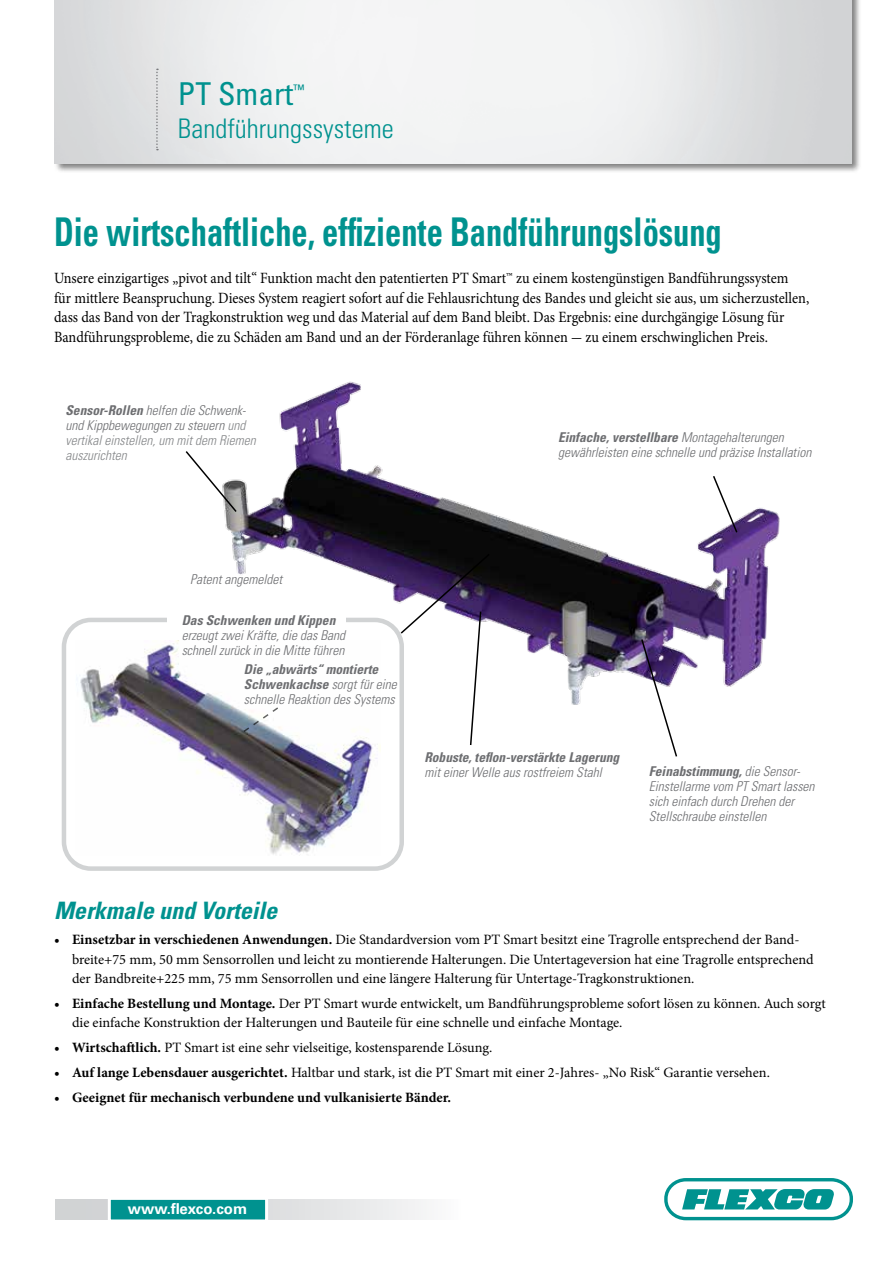
<style>
.page{position:relative;width:893px;height:1263px;background:#fff}
.page>*{position:absolute;margin:0;border:0;box-sizing:border-box;transform-origin:0 0}
.t1{font:700 condensed 39.6px "Univers LT Std";color:#00928f;scale:.82 1}
.t2{font:condensed 31.5px "Univers LT Std";color:#00928f}
.t3{font:300 condensed 27px "Univers LT Std";color:#00928f}
.t4{font:italic 700 condensed 24px "Univers LT Std";color:#00928f}
.t5{font:15.6px/19.5px "Minion Pro";color:#000;scale:.91 1}
.t6{font:700 15.6px "Univers LT Std";color:#fff}
.t7{font:700 15px "Univers LT Std";color:#fff}
.t8{font:14.25px/19.5px "Minion Pro";color:#000}
.t9{font:700 14.25px "Minion Pro";color:#000}
.t10{font:italic 300 condensed 13.5px/15px "Univers LT Std";color:#6d6e71}
.t11{font:italic 300 condensed 13.5px/15px "Univers LT Std";color:#848688}
.t12{font:italic 700 condensed 13.5px "Univers LT Std";color:#6d6e71}
.t13{font:condensed 13.2px "Univers LT Std";color:#00928f}
.s1{font-weight:700;color:#6d6e71}
.s2{color:#6d6e71}
.s3{font-weight:700}
</style>
<div class="page">
<div style="left:54px;top:0;width:808px;height:173px;background:#000;opacity:.5"></div>
<img style="left:55px;top:0;width:796px;height:164px">
<svg style="left:156px;top:69px;width:2px;height:81px"></svg>
<svg style="left:664px;top:1178px;width:189px;height:42px"></svg>
<svg style="left:55px;top:1200px;width:371px;height:19px"></svg>
<div style="left:108px;top:1197px;width:160px;height:25px;background:#00928f;border:3px solid #fff"></div>
<img style="left:80px;top:640px;width:300px;height:215px">
<div style="left:62px;top:618px;width:342px;height:253px;border:4px solid #d1d3d4;border-radius:27px"></div>
<div style="left:167px;top:609px;width:179px;height:19px;background:#fff"></div>
<svg style="left:242px;top:706px;width:38px;height:27px"></svg>
<img style="left:216px;top:381px;width:564px;height:323px">
<svg style="left:399px;top:552px;width:92px;height:195px"></svg>
<svg style="left:185px;top:449px;width:53px;height:65px"></svg>
<svg style="left:712px;top:474px;width:27px;height:60px"></svg>
<svg style="left:640px;top:638px;width:38px;height:119px"></svg>
<h2 class="t2" style="left:178px;top:74px;width:117px">PT Smart</h2>
<p class="t13" style="left:293px;top:81px;width:12px">™</p>
<h3 class="t3" style="left:178px;top:112px;width:217px">Bandführungssysteme</h3>
<h1 class="t1" style="left:54px;top:208px;width:816px">Die wirtschaftliche, effiziente Bandführungslösung</h1>
<p class="t5" style="left:54px;top:268px;width:831px">Unsere einzigartiges „pivot and tilt“ Funktion macht den patentierten PT Smart™ zu einem kostengünstigen Bandführungssystem für mittlere Beanspruchung. Dieses System reagiert sofort auf die Fehlausrichtung des Bandes und gleicht sie aus, um sicherzustellen, dass das Band von der Tragkonstruktion weg und das Material auf dem Band bleibt. Das Ergebnis: eine durchgängige Lösung für Bandführungsprobleme, die zu Schäden am Band und an der Förderanlage führen können - zu einem erschwinglichen Preis.</p>
<p class="t11" style="left:65px;top:403px;width:192px"><span class="s1">Sensor-Rollen</span> <span class="s2">helfen die Schwenk&shy;und Kippbewegungen zu steuern</span> und vertikal einstellen, um mit dem Riemen auszurichten</p>
<p class="t10" style="left:558px;top:430px;width:255px"><span class="s3">Einfache, verstellbare</span> Montagehalterungen gewährleisten eine schnelle und präzise Installation</p>
<p class="t10" style="left:190px;top:572px;width:94px">Patent angemeldet</p>
<p class="t12" style="left:182px;top:611px;width:155px">Das Schwenken und Kippen</p>
<p class="t10" style="left:182px;top:627px;width:165px">erzeugt zwei Kräfte, die das Band schnell zurück in die Mitte führen</p>
<p class="t10" style="left:244px;top:661px;width:154px"><span class="s3">Die „abwärts“ montierte<br>Schwenkachse</span> sorgt für eine schnelle Reaktion des Systems</p>
<p class="t12" style="left:424px;top:749px;width:196px">Robuste, teflon-verstärkte Lagerung</p>
<p class="t10" style="left:424px;top:765px;width:179px">mit einer Welle aus rostfreiem Stahl</p>
<p class="t10" style="left:649px;top:764px;width:167px"><span class="s3">Feinabstimmung,</span> die Sensor-<br>Einstellarme vom PT Smart lassen sich einfach durch Drehen der<br>Stellschraube einstellen</p>
<h3 class="t4" style="left:54px;top:896px;width:225px">Merkmale und Vorteile</h3>
<p class="t8" style="left:72px;top:930px;width:743px;text-indent:-18px"><span class="s3">• Einsetzbar in verschiedenen Anwendungen.</span> Die Standardversion vom PT Smart besitzt eine Tragrolle entsprechend der Band&shy;breite+75 mm, 50 mm Sensorrollen und leicht zu montierende Halterungen. Die Untertageversion hat eine Tragrolle entsprechend der Bandbreite+225 mm, 75 mm Sensorrollen und eine längere Halterung für Untertage-Tragkonstruktionen.</p>
<p class="t8" style="left:72px;top:994px;width:755px;text-indent:-18px"><span class="s3">• Einfache Bestellung und Montage.</span> Der PT Smart wurde entwickelt, um Bandführungsprobleme sofort lösen zu können. Auch sorgt die einfache Konstruktion der Halterungen und Bauteile für eine schnelle und einfache Montage.</p>
<p class="t8" style="left:54px;top:1038px;width:440px"><span class="s3">• Wirtschaftlich.</span> PT Smart ist eine sehr vielseitige, kostensparende Lösung.</p>
<p class="t8" style="left:54px;top:1063px;width:717px"><span class="s3">• Auf lange Lebensdauer ausgerichtet.</span> Haltbar und stark, ist die PT Smart mit einer 2-Jahres- „No Risk“ Garantie versehen.</p>
<p class="t9" style="left:54px;top:1087px;width:399px">• Geeignet für mechanisch verbundene und vulkanisierte Bänder.</p>
<p class="t7" style="left:128px;top:1199px;width:121px">www.flexco.com</p>
<p class="t6" style="left:115px;top:1200px;width:126px">www.flexco.com</p>
</div>
